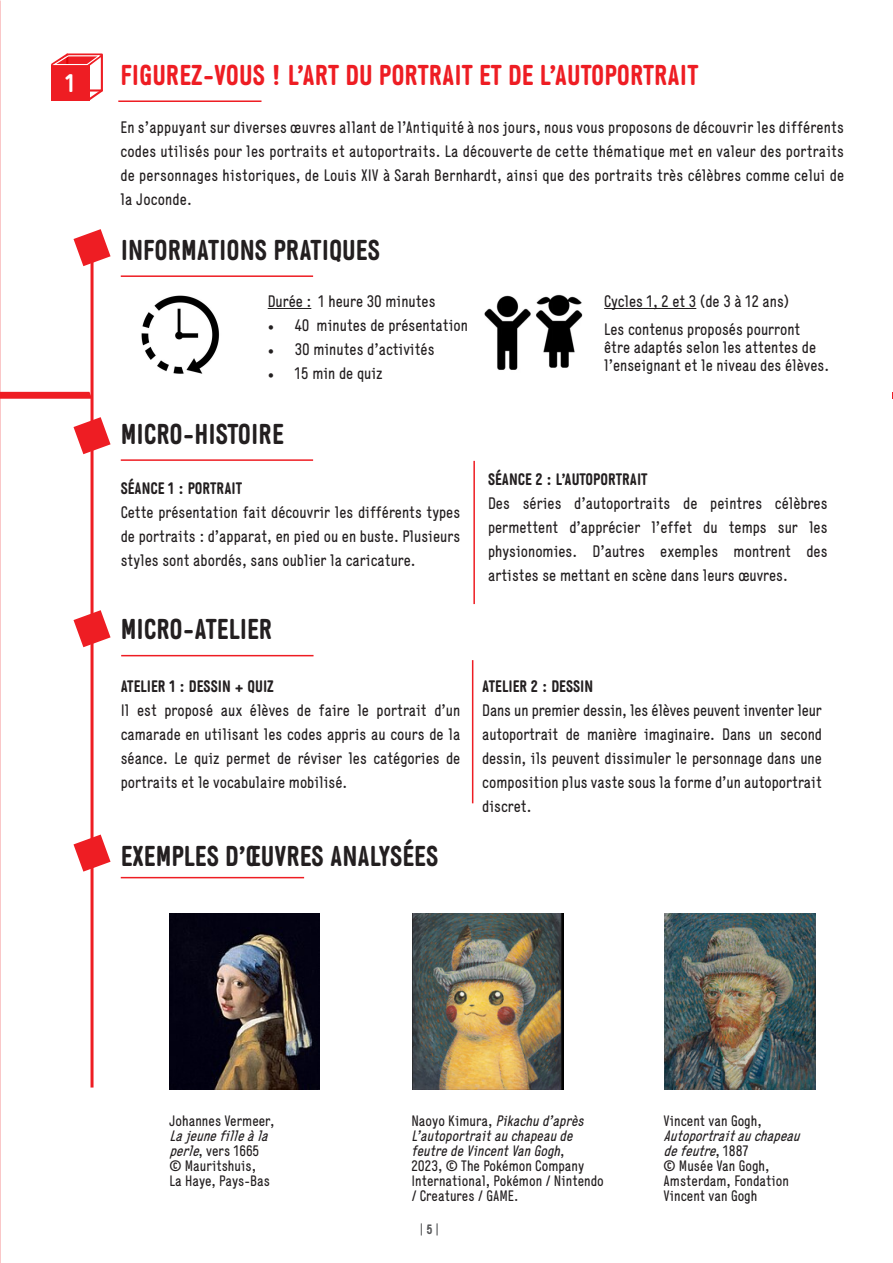
<style>
.page{position:relative;width:893px;height:1263px;background:#fff}
.page>*{position:absolute;margin:0;border:0;box-sizing:border-box;transform-origin:0 0}
.t1{font:700 28.5px "Generika";color:#231f20}
.t2{font:700 28.5px "Generika";color:#ee1d23}
.t3{font:700 25.35px "Generika";color:#fff}
.t4{font:16.5px/24px "Generika";color:#231f20;text-align:justify}
.t5{font:700 16.5px "Generika";color:#231f20}
.t6{font:15px/15px "Generika";color:#231f20}
.t7{font:italic 15px/15px "Generika";color:#231f20}
.t8{font:13.5px "Generika";color:#57585a}
.s1{font-family:"Minion Pro"}
.s2{font-style:italic}
.s3{font-weight:700}
.s4{font-style:normal}
</style>
<div class="page">
<div style="left:66px;top:53px;width:37px;height:39px;border:2px solid #ee1d23"></div>
<div style="left:51px;top:65px;width:38px;height:35px;background:#ee1d23"></div>
<svg style="left:86px;top:88px;width:17px;height:13px"></svg>
<svg style="left:51px;top:53px;width:52px;height:15px"></svg>
<svg style="left:73px;top:417px;width:38px;height:37px"></svg>
<svg style="left:0;top:392px;width:91px;height:7px"></svg>
<svg style="left:73px;top:229px;width:38px;height:37px"></svg>
<hr style="left:118px;top:100px;width:143px;height:2px;background:#ee1d23">
<svg style="left:73px;top:610px;width:38px;height:37px"></svg>
<svg style="left:73px;top:834px;width:38px;height:38px"></svg>
<hr style="left:91px;top:237px;width:3px;height:850px;background:#ee1d23">
<hr style="left:121px;top:877px;width:183px;height:1px;background:#ee1d23">
<hr style="left:121px;top:459px;width:192px;height:2px;background:#ee1d23">
<hr style="left:121px;top:655px;width:193px;height:1px;background:#ee1d23">
<hr style="left:121px;top:275px;width:192px;height:2px;background:#ee1d23">
<hr style="left:473px;top:461px;width:2px;height:143px;background:#ee1d23">
<hr style="left:472px;top:660px;width:1px;height:143px;background:#ee1d23">
<hr style="left:268px;top:308px;width:43px;height:1px;background:#231f20">
<img style="left:169px;top:913px;width:151px;height:177px">
<img style="left:412px;top:913px;width:151px;height:176px">
<img style="left:665px;top:913px;width:150px;height:177px">
<img style="left:484px;top:295px;width:47px;height:75px">
<img style="left:536px;top:294px;width:47px;height:74px">
<img style="left:141px;top:295px;width:79px;height:79px">
<hr style="left:604px;top:308px;width:92px;height:1px;background:#231f20">
<div style="left:872px;top:392px;width:21px;height:7px;background:#ee1d23"></div>
<div style="left:853px;top:376px;width:39px;height:48px;background:#fff"></div>
<p class="t3" style="left:66px;top:68px;width:11px">1</p>
<p class="t2" style="left:120px;top:58px;width:579px">FIGUREZ-VOUS ! L’ART DU PORTRAIT ET DE L’AUTOPORTRAIT</p>
<p class="t4" style="left:120px;top:115px;width:725px">En s’appuyant sur diverses œuvres allant de l’Antiquité à nos jours, nous vous proposons de découvrir les différents codes utilisés pour les portraits et autoportraits. La découverte de cette thématique met en valeur des portraits de personnages historiques, de Louis XIV à Sarah Bernhardt, ainsi que des portraits très célèbres comme celui de la Joconde.</p>
<p class="t1" style="left:121px;top:233px;width:261px">INFORMATIONS PRATIQUES</p>
<p class="t4" style="left:268px;top:289px;width:169px">Durée : 1 heure 30 minutes</p>
<p class="t4" style="left:268px;top:313px;width:202px"><span class="s1">•</span> 40 minutes de présentation</p>
<p class="t4" style="left:268px;top:337px;width:168px"><span class="s1">•</span> 30 minutes d’activités</p>
<p class="t4" style="left:268px;top:361px;width:117px"><span class="s1">•</span> 15 min de quiz</p>
<p class="t4" style="left:604px;top:289px;width:187px">Cycles 1, 2 et 3 (de 3 à 12 ans)</p>
<p class="t4" style="left:604px;top:320px;width:226px;line-height:18px;text-align:left">Les contenus proposés pourront être adaptés selon les attentes de l’enseignant et le niveau des élèves.</p>
<p class="t1" style="left:121px;top:417px;width:165px">MICRO-HISTOIRE</p>
<p class="t5" style="left:121px;top:479px;width:123px">SÉANCE 1 : PORTRAIT</p>
<p class="t4" style="left:121px;top:500px;width:341px">Cette présentation fait découvrir les différents types de portraits : d’apparat, en pied ou en buste. Plusieurs styles sont abordés, sans oublier la caricature.</p>
<p class="t1" style="left:121px;top:612px;width:153px">MICRO-ATELIER</p>
<p class="t5" style="left:121px;top:676px;width:155px">ATELIER 1 : DESSIN + QUIZ</p>
<p class="t4" style="left:121px;top:698px;width:341px">Il est proposé aux élèves de faire le portrait d’un camarade en utilisant les codes appris au cours de la séance. Le quiz permet de réviser les catégories de portraits et le vocabulaire mobilisé.</p>
<p class="t1" style="left:121px;top:839px;width:319px">EXEMPLES D’ŒUVRES ANALYSÉES</p>
<p class="t5" style="left:488px;top:469px;width:161px">SÉANCE 2 : L’AUTOPORTRAIT</p>
<p class="t4" style="left:488px;top:491px;width:341px">Des séries d’autoportraits de peintres célèbres permettent d’apprécier l’effet du temps sur les physionomies. D’autres exemples montrent des artistes se mettant en scène dans leurs œuvres.</p>
<p class="t5" style="left:482px;top:676px;width:112px">ATELIER 2 : DESSIN</p>
<p class="t4" style="left:482px;top:698px;width:341px">Dans un premier dessin, les élèves peuvent inventer leur autoportrait de manière imaginaire. Dans un second dessin, ils peuvent dissimuler le personnage dans une composition plus vaste sous la forme d’un autoportrait discret.</p>
<p class="t6" style="left:169px;top:1113px;width:107px">Johannes Vermeer,<br><span class="s2">Lajeunefilleàla perle</span>, vers 1665</p>
<p class="t6" style="left:169px;top:1158px;width:102px">© Mauritshuis,<br>La Haye, Pays-Bas</p>
<p class="t6" style="left:411px;top:1113px;width:194px">N a o y o Ki m u ra , <span class="s2">Pikachu d’après<br>L’autoportraitau chapeau de feutre de VincentVan Gogh</span>,<br>2023, © The Pokémon Company<br>International, Pokémon / Nintendo / Creatures / GAME.</p>
<p class="t8" style="left:420px;top:1222px;width:21px">| <span class="s3">5</span> |</p>
<p class="t7" style="left:663px;top:1113px;width:142px"><span class="s4">Vincent van Gogh,<br></span>Autoportraitauchapeau defeutre<span class="s4">, 1 8 8 7</span></p>
<p class="t6" style="left:663px;top:1158px;width:127px">© Musée Van Gogh,<br>Amsterdam, Fondation<br>Vincent van Gogh</p>
</div>
